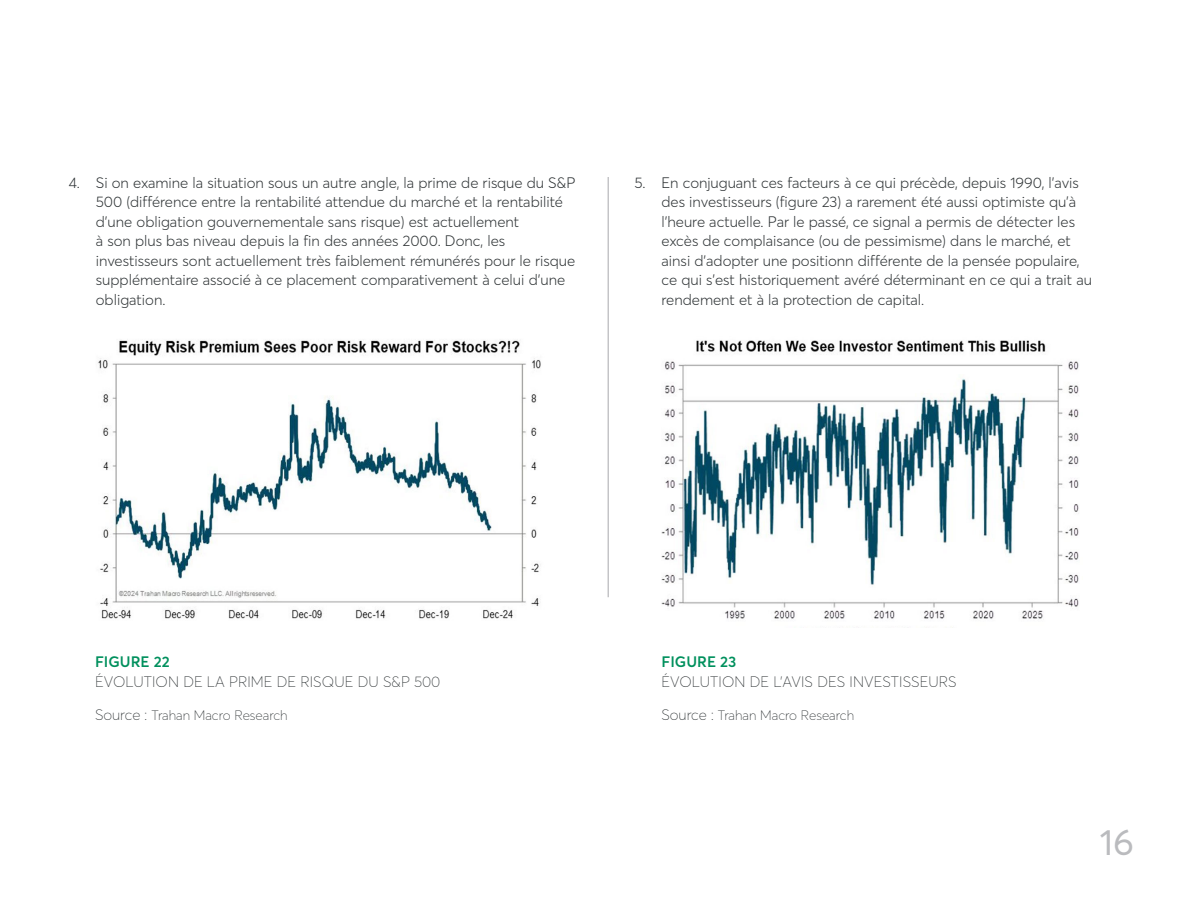
<style>
.page{position:relative;width:1188px;height:918px;background:#fff}
.page>*{position:absolute;margin:0;border:0;box-sizing:border-box;transform-origin:0 0}
.t1{font:36px "Desjardins Sans";color:#babbbe}
.t2{font:300 15px/19.5px "Desjardins Sans";color:#2d3234}
.t3{font:100 15px/19.5px "Desjardins Sans";letter-spacing:.01em;color:#2d3234}
.t4{font:100 13.5px "Desjardins Sans";color:#2d3234}
.s1{font-weight:600;color:#00905d}
.s2{font-size:15px}
</style>
<div class="page">
<hr style="left:608px;top:177px;width:1px;height:420px;background:#a8a9ad">
<img style="left:98px;top:340px;width:443px;height:279px">
<img style="left:662px;top:340px;width:417px;height:279px">
<p class="t2" style="left:96px;top:173px;width:481px;text-indent:-27px">4. Si on examine la situation sous un autre angle, la prime de risque du S&amp;P 500 (différence entre la rentabilité attendue du marché et la rentabilité d’une obligation gouvernementale sans risque) est actuellement<br>à son plus bas niveau depuis la fin des années 2000. Donc, les investisseurs sont actuellement très faiblement rémunérés pour le risque supplémentaire associé à ce placement comparativement à celui d’une obligation.</p>
<p class="t2" style="left:662px;top:173px;width:432px;text-indent:-27px">5. En conjuguant ces facteurs à ce qui précède, depuis 1990, l’avis des investisseurs (figure 23) a rarement été aussi optimiste qu’à l’heure actuelle. Par le passé, ce signal a permis de détecter les excès de complaisance (ou de pessimisme) dans le marché, et ainsi d’adopter une positionn différente de la pensée populaire, ce qui s’est historiquement avéré déterminant en ce qui a trait au rendement et à la protection de capital.</p>
<p class="t3" style="left:95px;top:652px;width:347px"><span class="s1">FIGURE 22<br></span>ÉVOLUTION DE LA PRIME DE RISQUE DU S&amp;P 500</p>
<p class="t4" style="left:95px;top:707px;width:194px"><span class="s2">Source :</span> Trahan Macro Research</p>
<p class="t3" style="left:662px;top:652px;width:297px"><span class="s1">FIGURE 23<br></span>ÉVOLUTION DE L’AVIS DES INVESTISSEURS</p>
<p class="t4" style="left:662px;top:707px;width:194px"><span class="s2">Source :</span> Trahan Macro Research</p>
<h1 class="t1" style="left:1100px;top:820px;width:36px">16</h1>
</div>
